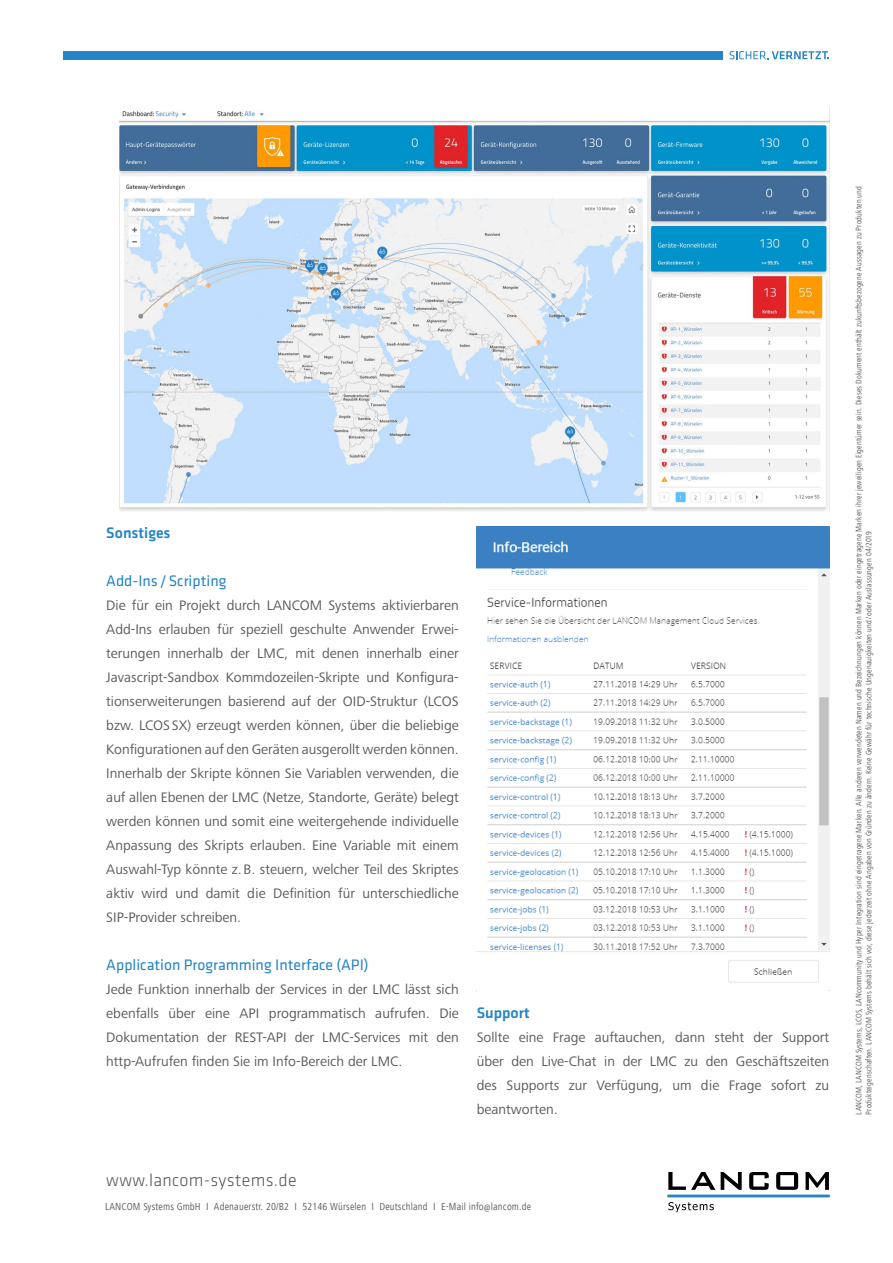
<style>
.page{position:relative;width:893px;height:1263px;background:#fff}
.page>*{position:absolute;margin:0;border:0;box-sizing:border-box;transform-origin:0 0}
.t1{font:300 18px "Klavika Basic";letter-spacing:.015em;color:#58595b}
.t2{font:15.75px "Klavika Basic";color:#2484c6}
.t3{font:500 15.75px "Klavika Basic";color:#2484c6}
.t4{font:14.25px/24px "Frutiger Next Pro";color:#58595b;text-align:justify}
.t5{font:condensed 10.5px "Frutiger Next LT";letter-spacing:.015em;color:#58595b}
.t6{font:condensed 8.25px/9.9px "Frutiger Next LT";letter-spacing:.01em;color:#58595b}
</style>
<div class="page">
<svg style="left:668px;top:1172px;width:47px;height:18px"></svg>
<svg style="left:721px;top:1172px;width:21px;height:18px"></svg>
<svg style="left:749px;top:1172px;width:20px;height:18px"></svg>
<svg style="left:776px;top:1172px;width:22px;height:18px"></svg>
<svg style="left:806px;top:1172px;width:23px;height:18px"></svg>
<svg style="left:668px;top:1202px;width:46px;height:10px"></svg>
<hr style="left:667px;top:1194px;width:163px;height:3px;background:#2484c6">
<div style="left:64px;top:51px;width:659px;height:9px;background:#2484c6"></div>
<svg style="left:729px;top:51px;width:100px;height:8px"></svg>
<img style="left:119px;top:111px;width:710px;height:400px">
<img style="left:476px;top:527px;width:353px;height:456px">
<p class="t3" style="left:106px;top:522px;width:66px">Sonstiges</p>
<p class="t2" style="left:106px;top:571px;width:122px">Add-Ins /Scripting</p>
<p class="t4" style="left:106px;top:594px;width:354px">Die für ein Projekt durch LANCOM Systems aktivierbaren Add-Ins erlauben für speziell geschulte Anwender Erwei&shy;terungen innerhalb der LMC, mit denen innerhalb einer Javascript-Sandbox Kommdozeilen-Skripte und Konfigura&shy;tionserweiterungen basierend auf der OID-Struktur (LCOS bzw. LCOS SX) erzeugt werden können, über die beliebige Konfigurationen auf den Geräten ausgerollt werden können.<br>Innerhalb der Skripte können Sie Variablen verwenden, die auf allen Ebenen der LMC (Netze, Standorte, Geräte) belegt werden können und somit eine weitergehende individuelle Anpassung des Skripts erlauben. Eine Variable mit einem Auswahl-Typ könnte z.B. steuern, welcher Teil des Skriptes aktiv wird und damit die Definition für unterschiedliche SIP-Provider schreiben.</p>
<p class="t2" style="left:106px;top:955px;width:264px">Application Programming Interface (API)</p>
<p class="t4" style="left:106px;top:978px;width:354px">Jede Funktion innerhalb der Services in der LMC lässt sich ebenfalls über eine API programmatisch aufrufen. Die Dokumentation der REST-API der LMC-Services mit den http-Aufrufen finden Sie im Info-Bereich der LMC.</p>
<p class="t3" style="left:477px;top:1002px;width:55px">Support</p>
<p class="t4" style="left:477px;top:1026px;width:354px">Sollte eine Frage auftauchen, dann steht der Support über den Live-Chat in der LMC zu den Geschäftszeiten des Supports zur Verfügung, um die Frage sofort zu beantworten.</p>
<p class="t1" style="left:106px;top:1169px;width:192px">www.lancom-systems.de</p>
<p class="t5" style="left:105px;top:1201px;width:427px">LANCOM Systems GmbH I Adenauerstr. 20/B2 I 52146 Würselen I Deutschland I E-Mail info@lancom.de</p>
<p class="t6" style="left:854px;top:1114px;width:930px;rotate:-90deg">LANCOM, LANCOM Systems, LCOS, LANcommunity und Hyper Integration sind eingetragene Marken. Alle anderen verwendeten Namen und Bezeichnungen können Marken oder eingetragene Marken ihrer jeweiligen Eigentümer sein. Dieses Dokument enthält zukunftsbezogene Aussagen zu Produkten und<br>Produkteigenschaften. LANCOM Systems behält sich vor, diese jederzeit ohne Angaben von Gründen zu ändern. Keine Gewähr für technische Ungenauigkeiten und / oder Auslassungen 04/2019</p>
</div>
